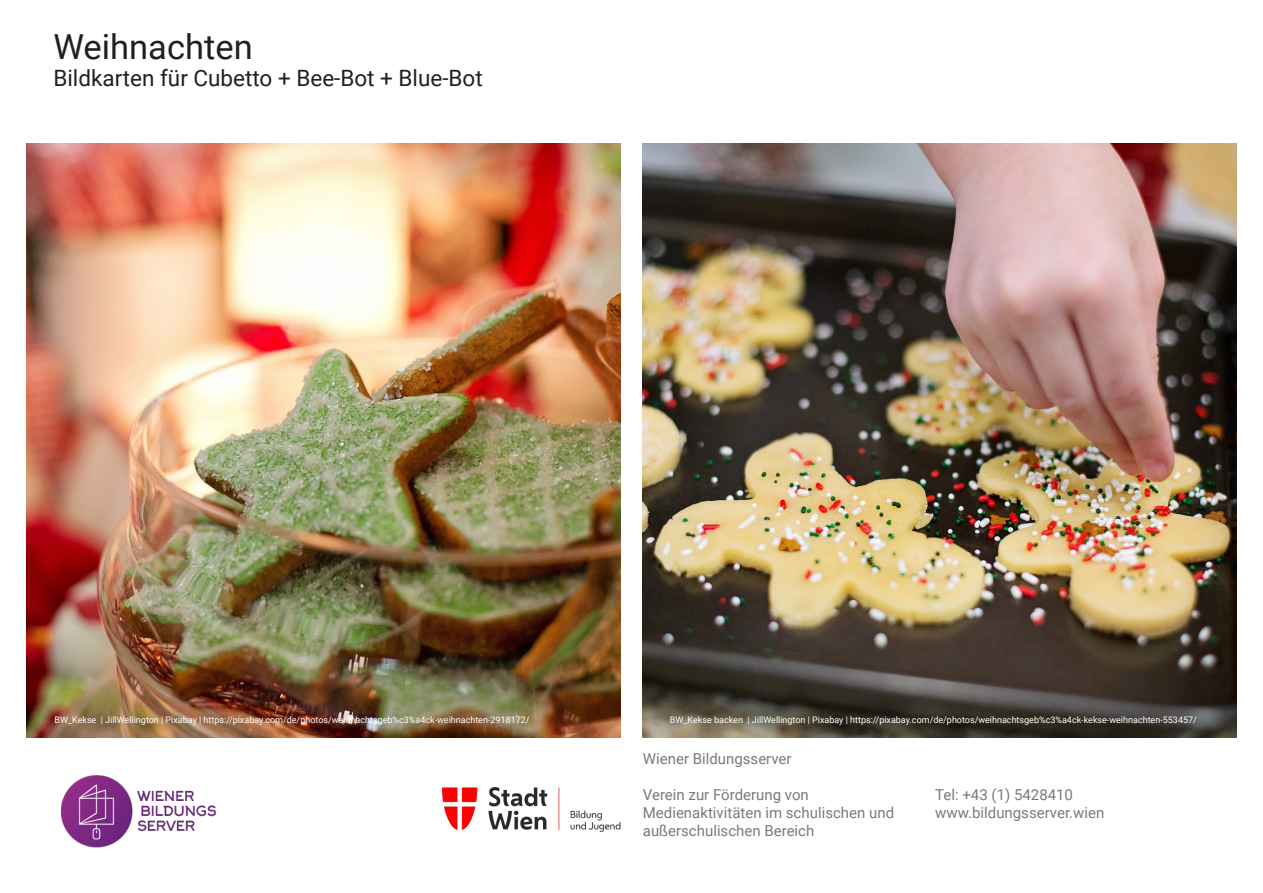
<style>
.page{position:relative;width:1263px;height:893px;background:#fff}
.page>*{position:absolute;margin:0;border:0;box-sizing:border-box;transform-origin:0 0}
.t1{font:34.5px "Roboto";color:#231f20}
.t2{font:22.5px "Roboto";color:#231f20}
.t3{font:15px/18px "Roboto";color:#767b80}
.t4{font:9px "Roboto";color:#fff}
</style>
<div class="page">
<img style="left:60px;top:775px;width:156px;height:73px">
<img style="left:442px;top:787px;width:179px;height:45px">
<img style="left:642px;top:144px;width:594px;height:594px">
<img style="left:27px;top:144px;width:593px;height:594px">
<h1 class="t1" style="left:53px;top:22px;width:201px">Weihnachten</h1>
<h2 class="t2" style="left:53px;top:62px;width:431px">Bildkarten für Cubetto + Bee-Bot + Blue-Bot</h2>
<p class="t4" style="left:54px;top:714px;width:477px">BW_Kekse | JillWellington | Pixabay | https://pixabay.com/de/photos/weihnachtsgeb%c3%a4ck-weihnachten-2918172/</p>
<p class="t4" style="left:670px;top:714px;width:528px">BW_Kekse backen | JillWellington | Pixabay | https://pixabay.com/de/photos/weihnachtsgeb%c3%a4ck-kekse-weihnachten-553457/</p>
<h3 class="t3" style="left:643px;top:749px;width:150px">Wiener Bildungsserver</h3>
<h3 class="t3" style="left:643px;top:785px;width:253px">Verein zur Förderung von<br>Medienaktivitäten im schulischen und außerschulischen Bereich</h3>
<h3 class="t3" style="left:935px;top:785px;width:170px">Tel: +43 (1) 5428410 www.bildungsserver.wien</h3>
</div>
